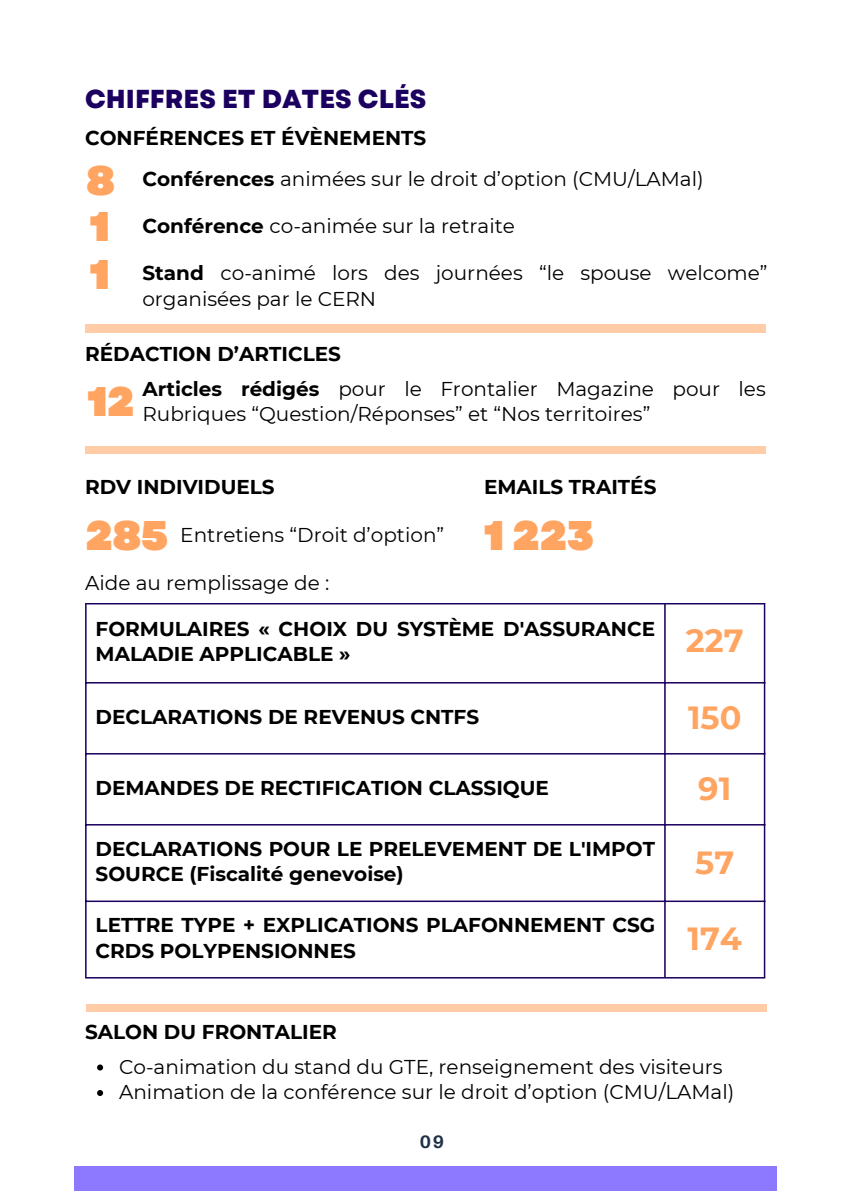
<style>
.page{position:relative;width:851px;height:1191px;background:#fff}
.page>*{position:absolute;margin:0;border:0;box-sizing:border-box;transform-origin:0 0}
.t1{font:900 41.4px "Garet";color:#ffa461}
.t2{font:700 32px "Montserrat";color:#ffa461}
.t3{font:800 26px "Garet";color:#1c0060}
.t4{font:20px/25.6px "Montserrat";color:#000}
.t5{font:700 20px/25.6px "Montserrat";color:#000}
.t6{font:700 18px "Aileron";color:#1e3048}
.s1{font-weight:700}
</style>
<div class="page">
<hr style="left:85px;top:604px;width:2px;height:373px;background:#1c0060">
<hr style="left:664px;top:604px;width:1px;height:373px;background:#1c0060">
<hr style="left:763px;top:604px;width:2px;height:373px;background:#1c0060">
<hr style="left:85px;top:603px;width:680px;height:1px;background:#1c0060">
<hr style="left:85px;top:682px;width:680px;height:2px;background:#1c0060">
<hr style="left:85px;top:753px;width:680px;height:2px;background:#1c0060">
<hr style="left:85px;top:824px;width:680px;height:2px;background:#1c0060">
<hr style="left:85px;top:901px;width:680px;height:1px;background:#1c0060">
<hr style="left:85px;top:977px;width:680px;height:2px;background:#1c0060">
<svg style="left:97px;top:1065px;width:6px;height:6px"></svg>
<svg style="left:97px;top:1090px;width:6px;height:6px"></svg>
<div style="left:85px;top:324px;width:680px;height:8px;background:#ffcca7"></div>
<div style="left:85px;top:446px;width:680px;height:8px;background:#ffcca7"></div>
<div style="left:86px;top:1004px;width:680px;height:8px;background:#ffcca7"></div>
<div style="left:74px;top:1166px;width:702px;height:25px;background:#8d79ff"></div>
<p class="t3" style="left:85px;top:81px;width:343px">CHIFFRES ET DATES CLÉS</p>
<p class="t5" style="left:85px;top:125px;width:343px">CONFÉRENCES ET ÉVÈNEMENTS</p>
<h3 class="t1" style="left:86px;top:151px;width:30px">8</h3>
<h3 class="t4" style="left:142px;top:166px;width:562px"><span class="s1">Conférences</span> animées sur le droit d’option (CMU/LAMal)</h3>
<h1 class="t1" style="left:90px;top:196px;width:22px">1</h1>
<h1 class="t4" style="left:142px;top:213px;width:374px"><span class="s1">Conférence</span> co-animée sur la retraite</h1>
<h3 class="t1" style="left:90px;top:245px;width:22px">1</h3>
<p class="t4" style="left:142px;top:260px;width:626px"><span class="s1">Stand</span> co-animé lors des journées “le spouse welcome” organisées par le CERN</p>
<p class="t5" style="left:85px;top:341px;width:257px">RÉDACTION D’ARTICLES</p>
<p class="t1" style="left:87px;top:372px;width:49px">12</p>
<p class="t4" style="left:142px;top:376px;width:625px"><span class="s1">Articles rédigés</span> pour le Frontalier Magazine pour les<br>Rubriques “Question/Réponses” et “Nos territoires”</p>
<p class="t5" style="left:85px;top:474px;width:191px">RDV INDIVIDUELS</p>
<p class="t1" style="left:86px;top:505px;width:84px">285</p>
<p class="t4" style="left:180px;top:522px;width:265px">Entretiens “Droit d’option”</p>
<p class="t4" style="left:85px;top:570px;width:246px">Aide au remplissage de :</p>
<p class="t5" style="left:484px;top:474px;width:174px">EMAILS TRAITÉS</p>
<p class="t1" style="left:484px;top:505px;width:111px">1 223</p>
<h2 class="t5" style="left:96px;top:616px;width:561px">FORMULAIRES « CHOIX DU SYSTÈME D'ASSURANCE<br>MALADIE APPLICABLE »</h2>
<h3 class="t2" style="left:686px;top:622px;width:59px">227</h3>
<p class="t5" style="left:96px;top:704px;width:385px">DECLARATIONS DE REVENUS CNTFS</p>
<p class="t2" style="left:688px;top:698px;width:55px">150</p>
<p class="t5" style="left:96px;top:775px;width:455px">DEMANDES DE RECTIFICATION CLASSIQUE</p>
<p class="t2" style="left:698px;top:769px;width:34px">91</p>
<p class="t5" style="left:96px;top:836px;width:561px">DECLARATIONS POUR LE PRELEVEMENT DE L'IMPOT<br>SOURCE (Fiscalité genevoise)</p>
<p class="t2" style="left:695px;top:843px;width:40px">57</p>
<h3 class="t5" style="left:96px;top:912px;width:561px">LETTRE TYPE + EXPLICATIONS PLAFONNEMENT CSG<br>CRDS POLYPENSIONNES</h3>
<p class="t2" style="left:687px;top:919px;width:56px">174</p>
<p class="t5" style="left:85px;top:1019px;width:253px">SALON DU FRONTALIER</p>
<p class="t4" style="left:119px;top:1054px;width:605px">Co-animation du stand du GTE, renseignement des visiteurs</p>
<p class="t4" style="left:119px;top:1079px;width:616px">Animation de la conférence sur le droit d’option (CMU/LAMal)</p>
<p class="t6" style="left:420px;top:1131px;width:26px">09</p>
</div>
